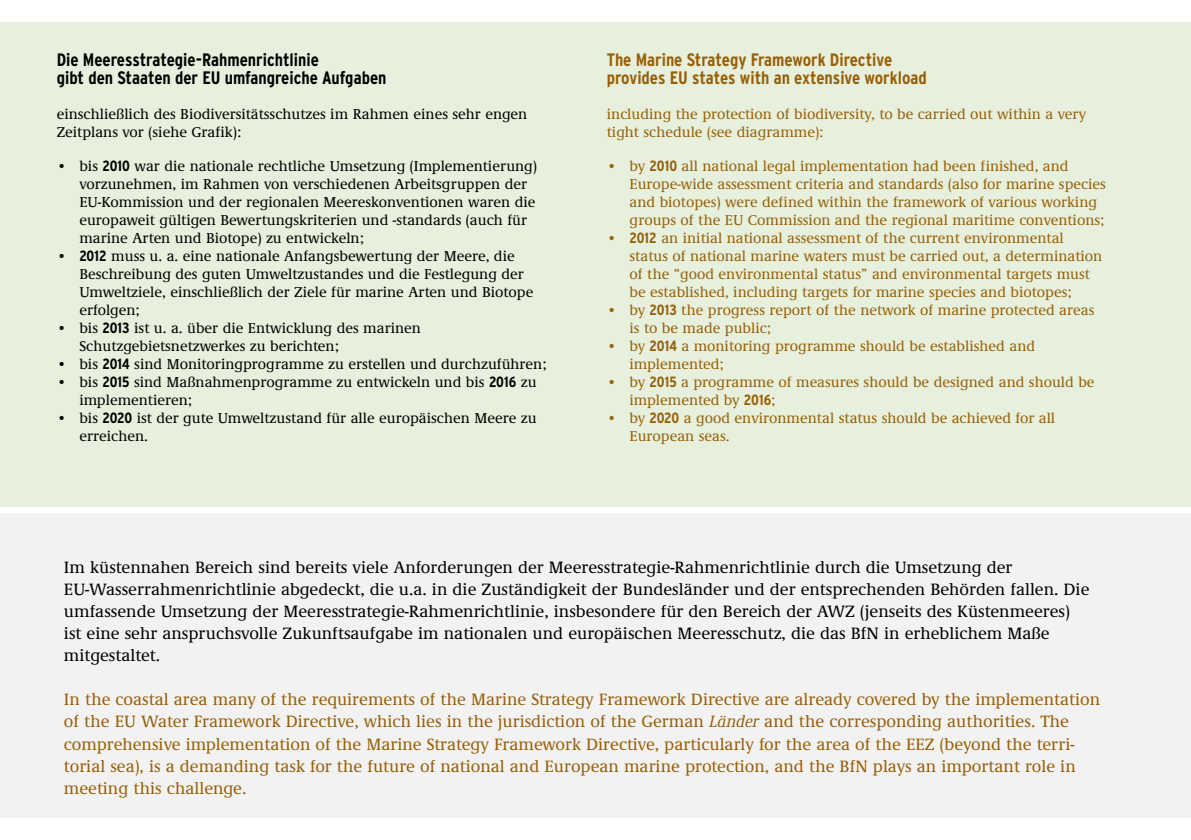
<style>
.page{position:relative;width:1191px;height:840px;background:#fff}
.page>*{position:absolute;margin:0;border:0;box-sizing:border-box;transform-origin:0 0}
.t1{font:700 condensed 18px/18px "Interstate";color:#985f06}
.t2{font:700 condensed 18px/18px "Interstate";color:#000}
.t3{font:500 17px/22px "Demos EFOP";color:#985f06}
.t4{font:500 17px/22px "Demos EFOP";color:#000}
.t5{font:500 14.8px/18px "Demos EFOP";color:#985f06}
.t6{font:500 14.8px/18px "Demos EFOP";color:#000}
.s1{font-family:"Interstate";font-weight:700;font-stretch:condensed}
.s2{font-style:italic}
</style>
<div class="page">
<div style="left:0;top:23px;width:1191px;height:484px;background:#e6f0dc"></div>
<div style="left:0;top:512px;width:1191px;height:304px;background:#f2f2f3"></div>
<p class="t2" style="left:57px;top:51px;width:331px">Die Meeresstrategie-Rahmenrichtlinie<br>gibt den Staaten der EU umfangreiche Aufgaben</p>
<p class="t1" style="left:607px;top:51px;width:321px">The Marine Strategy Framework Directive provides EU states with an extensive workload</p>
<p class="t6" style="left:57px;top:105px;width:472px">einschließlich des Biodiversitätsschutzes im Rahmen eines sehr engen<br>Zeitplans vor (siehe Grafik):</p>
<p class="t5" style="left:607px;top:105px;width:481px">including the protection of biodiversity, to be carried out within a very tight schedule (see diagramme):</p>
<p class="t6" style="left:79px;top:157px;width:459px;text-indent:-23px">• bis <span class="s1">2010</span> war die nationale rechtliche Umsetzung (Implementierung) vorzunehmen, im Rahmen von verschiedenen Arbeitsgruppen der EU-Kommission und der regionalen Meereskonventionen waren die europaweit gültigen Bewertungskriterien und -standards (auch für marine Arten und Biotope) zu entwickeln;</p>
<p class="t6" style="left:79px;top:247px;width:455px;text-indent:-23px">• <span class="s1">2012</span> muss u. a. eine nationale Anfangsbewertung der Meere, die Beschreibung des guten Umweltzustandes und die Festlegung der Umweltziele, einschließlich der Ziele für marine Arten und Biotope erfolgen;</p>
<p class="t6" style="left:79px;top:319px;width:343px;text-indent:-23px">• bis <span class="s1">2013</span> ist u. a. über die Entwicklung des marinen<br>Schutzgebietsnetzwerkes zu berichten;</p>
<p class="t6" style="left:57px;top:355px;width:491px">• bis <span class="s1">2014</span> sind Monitoringprogramme zu erstellen und durchzuführen;</p>
<p class="t6" style="left:79px;top:373px;width:459px;text-indent:-23px">• bis <span class="s1">2015</span> sind Maßnahmenprogramme zu entwickeln und bis <span class="s1">2016</span> zu implementieren;</p>
<p class="t6" style="left:79px;top:409px;width:459px;text-indent:-23px">• bis <span class="s1">2020</span> ist der gute Umweltzustand für alle europäischen Meere zu erreichen.</p>
<p class="t5" style="left:629px;top:157px;width:478px;text-indent:-23px">• by <span class="s1">2010</span> all national legal implementation had been finished, and Europe-wide assessment criteria and standards (also for marine species and biotopes) were defined within the framework of various working groups of the EU Commission and the regional maritime conventions;</p>
<p class="t5" style="left:629px;top:229px;width:474px;text-indent:-23px">• <span class="s1">2012</span> an initial national assessment of the current environmental status of national marine waters must be carried out, a determination of the “good environmental status” and environmental targets must be established, including targets for marine species and biotopes;</p>
<p class="t5" style="left:629px;top:301px;width:466px;text-indent:-23px">• by <span class="s1">2013</span> the progress report of the network of marine protected areas is to be made public;</p>
<p class="t5" style="left:629px;top:337px;width:407px;text-indent:-23px">• by <span class="s1">2014</span> a monitoring programme should be established and implemented;</p>
<p class="t5" style="left:629px;top:373px;width:466px;text-indent:-23px">• by <span class="s1">2015</span> a programme of measures should be designed and should be implemented by <span class="s1">2016</span>;</p>
<p class="t5" style="left:629px;top:409px;width:427px;text-indent:-23px">• by <span class="s1">2020</span> a good environmental status should be achieved for all<br>European seas.</p>
<p class="t4" style="left:64px;top:557px;width:1027px">Im küstennahen Bereich sind bereits viele Anforderungen der Meeresstrategie-Rahmenrichtlinie durch die Umsetzung der EU-Wasserrahmenrichtlinie abgedeckt, die u.a. in die Zuständigkeit der Bundesländer und der entsprechenden Behörden fallen. Die umfassende Umsetzung der Meeresstrategie-Rahmenrichtlinie, insbesondere für den Bereich der AWZ (jenseits des Küstenmeeres) ist eine sehr anspruchsvolle Zukunftsaufgabe im nationalen und europäischen Meeresschutz, die das BfN in erheblichem Maße mitgestaltet.</p>
<p class="t3" style="left:64px;top:689px;width:1037px">In the coastal area many of the requirements of the Marine Strategy Framework Directive are already covered by the implementation of the EU Water Framework Directive, which lies in the jurisdiction of the German <span class="s2">Länder</span> and the corresponding authorities. The comprehensive implementation of the Marine Strategy Framework Directive, particularly for the area of the EEZ (beyond the terri&shy;torial sea), is a demanding task for the future of national and European marine protection, and the BfN plays an important role in meeting this challenge.</p>
</div>
